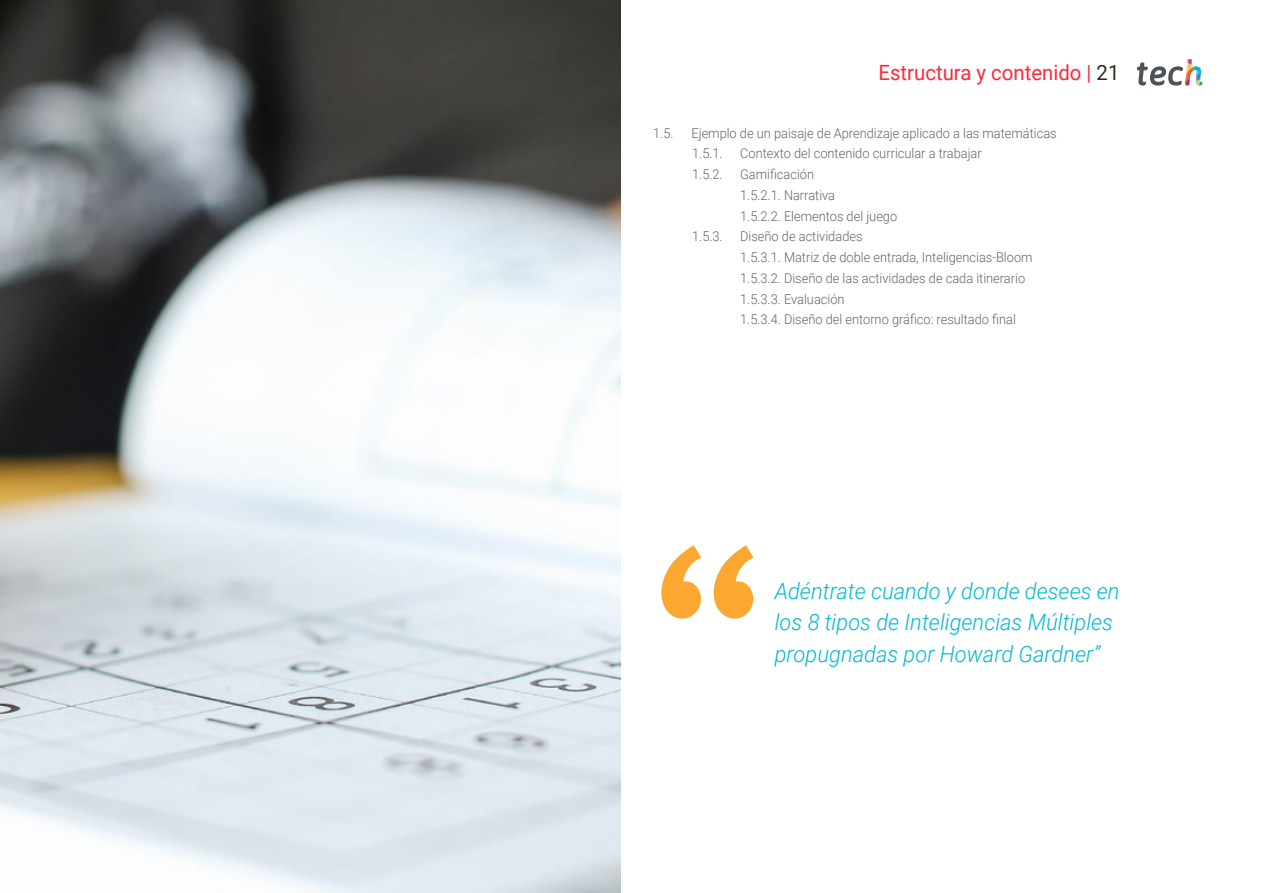
<style>
.page{position:relative;width:1263px;height:893px;background:#fff}
.page>*{position:absolute;margin:0;border:0;box-sizing:border-box;transform-origin:0 0}
.t1{font:italic 300 22.5px/31.5px "Roboto";color:#00bacf}
.t2{font:21px "Roboto";color:#ff293a}
.t3{font:300 13.5px/20.7px "Roboto";color:#61646a;scale:.95 1}
.s1{color:#312e20}
</style>
<div class="page">
<img style="left:0;top:0;width:621px;height:893px">
<svg style="left:1137px;top:59px;width:65px;height:27px"></svg>
<svg style="left:661px;top:545px;width:92px;height:74px"></svg>
<h2 class="t2" style="left:878px;top:57px;width:242px">Estructura y contenido | <span class="s1">21</span></h2>
<p class="t3" style="left:653px;top:122px;width:23px">1.5.</p>
<p class="t3" style="left:691px;top:122px;width:386px">Ejemplo de un paisaje de Aprendizaje aplicado a las matemáticas<br>1.5.1.</p>
<p class="t3" style="left:740px;top:143px;width:256px">Contexto del contenido curricular a trabajar</p>
<p class="t3" style="left:692px;top:164px;width:34px">1.5.2.</p>
<p class="t3" style="left:740px;top:164px;width:167px">Gamificación<br>1.5.2.1. Narrativa<br>1.5.2.2. Elementos del juego</p>
<p class="t3" style="left:692px;top:226px;width:34px">1.5.3.</p>
<p class="t3" style="left:740px;top:226px;width:309px">Diseño de actividades<br>1.5.3.1. Matriz de doble entrada, Inteligencias-Bloom 1.5.3.2. Diseño de las actividades de cada itinerario 1.5.3.3. Evaluación<br>1.5.3.4. Diseño del entorno gráfico: resultado final</p>
<h1 class="t1" style="left:775px;top:574px;width:346px">Adéntrate cuando y donde desees en los 8 tipos de Inteligencias Múltiples propugnadas por Howard Gardner”</h1>
</div>
